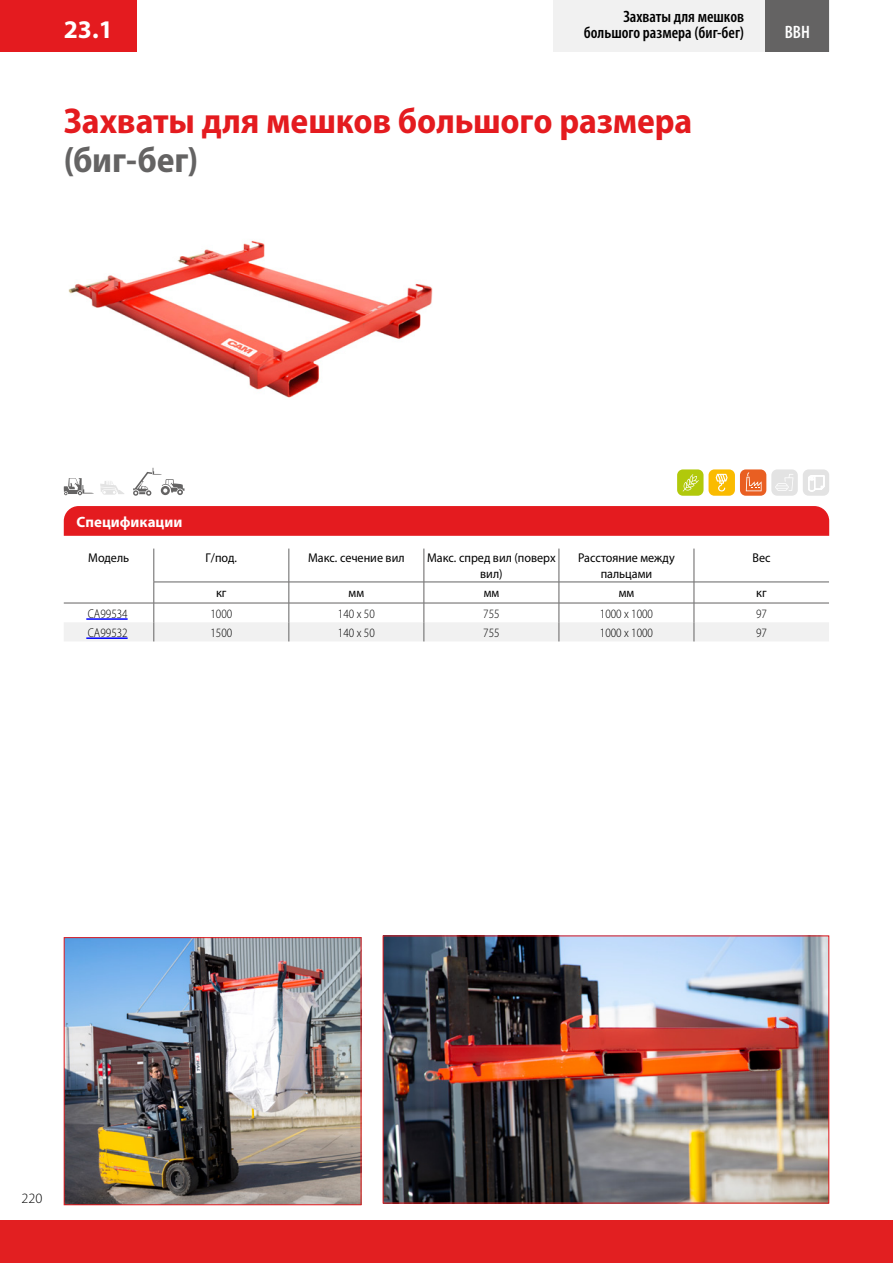
<style>
.page{position:relative;width:893px;height:1263px;background:#fff}
.page>*{position:absolute;margin:0;border:0;box-sizing:border-box;transform-origin:0 0}
.t1{font:700 semi-condensed 36px "Myriad Pro";letter-spacing:-.005em;color:#e41b1f}
.t2{font:700 semi-condensed 36px "Myriad Pro";letter-spacing:-.005em;color:#646363}
.t3{font:700 25.5px "Myriad Pro";color:#fff}
.t4{font:600 condensed 18px "Myriad Pro";color:#fff}
.t5{font:600 condensed 16.5px/16.5px "Myriad Pro";color:#000;text-align:right}
.t6{font:700 15px "Myriad Pro";color:#fff}
.t7{font:300 14.25px "Myriad Pro";color:#000}
.t8{font:12.75px/15.3px "Myriad Pro";color:#000;text-align:center;scale:.95 1}
.t9{font:300 semi-condensed 12.75px "Myriad Pro";color:#000;scale:.95 1}
</style>
<div class="page">
<div style="left:0;top:1220px;width:893px;height:43px;background:#e21f21"></div>
<img style="left:68px;top:241px;width:365px;height:157px">
<hr style="left:154px;top:549px;width:1px;height:33px;background:#646363">
<hr style="left:289px;top:549px;width:1px;height:33px;background:#646363">
<hr style="left:424px;top:549px;width:1px;height:33px;background:#646363">
<hr style="left:559px;top:549px;width:1px;height:33px;background:#646363">
<hr style="left:694px;top:549px;width:1px;height:33px;background:#646363">
<svg style="left:64px;top:582px;width:765px;height:59px"></svg>
<svg style="left:64px;top:506px;width:765px;height:30px"></svg>
<div style="left:0;top:0;width:136px;height:51px;background:#e41b1f"></div>
<div style="left:553px;top:0;width:276px;height:51px;background:#f1f1f1"></div>
<div style="left:765px;top:0;width:64px;height:51px;background:#646363"></div>
<svg style="left:100px;top:481px;width:24px;height:14px"></svg>
<svg style="left:133px;top:468px;width:51px;height:28px"></svg>
<svg style="left:64px;top:478px;width:30px;height:17px"></svg>
<div style="left:708px;top:469px;width:27px;height:27px;background:#fabb00;border-radius:6px"></div>
<svg style="left:716px;top:474px;width:12px;height:17px"></svg>
<div style="left:740px;top:469px;width:26px;height:27px;background:#e95f22;border-radius:6px"></div>
<svg style="left:746px;top:472px;width:16px;height:19px"></svg>
<div style="left:803px;top:469px;width:26px;height:27px;background:#e3e3e3;border-radius:6px"></div>
<svg style="left:808px;top:475px;width:16px;height:16px"></svg>
<div style="left:677px;top:469px;width:26px;height:27px;background:#b1c90b;border-radius:6px"></div>
<svg style="left:683px;top:474px;width:16px;height:17px"></svg>
<div style="left:771px;top:469px;width:27px;height:27px;background:#e3e3e3;border-radius:6px"></div>
<svg style="left:775px;top:474px;width:18px;height:17px"></svg>
<img style="left:66px;top:939px;width:293px;height:264px">
<div style="left:64px;top:937px;width:297px;height:268px;border:1px solid #e41b1f"></div>
<img style="left:385px;top:937px;width:442px;height:264px">
<hr style="left:86px;top:637px;width:42px;height:2px;background:#00f">
<hr style="left:86px;top:618px;width:42px;height:2px;background:#00f">
<h2 class="t3" style="left:64px;top:15px;width:51px">23.1</h2>
<p class="t5" style="left:584px;top:8px;width:162px">Захваты для мешков большого размера (биг-бег)</p>
<h1 class="t1" style="left:64px;top:101px;width:630px">Захваты для мешков большого размера</h1>
<h1 class="t2" style="left:64px;top:140px;width:136px">(биг-бег)</h1>
<h3 class="t4" style="left:785px;top:22px;width:27px">BBH</h3>
<p class="t6" style="left:77px;top:513px;width:107px">Спецификации</p>
<p class="t8" style="left:88px;top:551px;width:45px">Модель</p>
<p class="t8" style="left:206px;top:551px;width:35px">Г/под.</p>
<p class="t8" style="left:308px;top:551px;width:103px">Макс. сечение вил</p>
<p class="t8" style="left:427px;top:551px;width:137px">Макс. спред вил (поверх вил)</p>
<p class="t8" style="left:578px;top:551px;width:103px">Расстояние между пальцами</p>
<p class="t8" style="left:752px;top:551px;width:21px">Bec</p>
<p class="t8" style="left:216px;top:586px;width:13px">кг</p>
<p class="t8" style="left:349px;top:586px;width:18px">мм</p>
<p class="t8" style="left:484px;top:586px;width:18px">мм</p>
<p class="t8" style="left:619px;top:586px;width:18px">мм</p>
<p class="t8" style="left:756px;top:586px;width:13px">кг</p>
<p class="t9" style="left:88px;top:606px;width:43px">CA99534</p>
<p class="t9" style="left:210px;top:606px;width:24px">1000</p>
<p class="t9" style="left:338px;top:606px;width:40px">140 x 50</p>
<p class="t9" style="left:483px;top:606px;width:19px">755</p>
<p class="t9" style="left:600px;top:606px;width:57px">1000 x 1000</p>
<p class="t9" style="left:756px;top:606px;width:13px">97</p>
<p class="t9" style="left:88px;top:625px;width:43px">CA99532</p>
<p class="t9" style="left:210px;top:625px;width:24px">1500</p>
<p class="t9" style="left:338px;top:625px;width:40px">140 x 50</p>
<p class="t9" style="left:483px;top:625px;width:19px">755</p>
<p class="t9" style="left:600px;top:625px;width:57px">1000 x 1000</p>
<p class="t9" style="left:756px;top:625px;width:13px">97</p>
<p class="t7" style="left:22px;top:1191px;width:22px">220</p>
</div>
